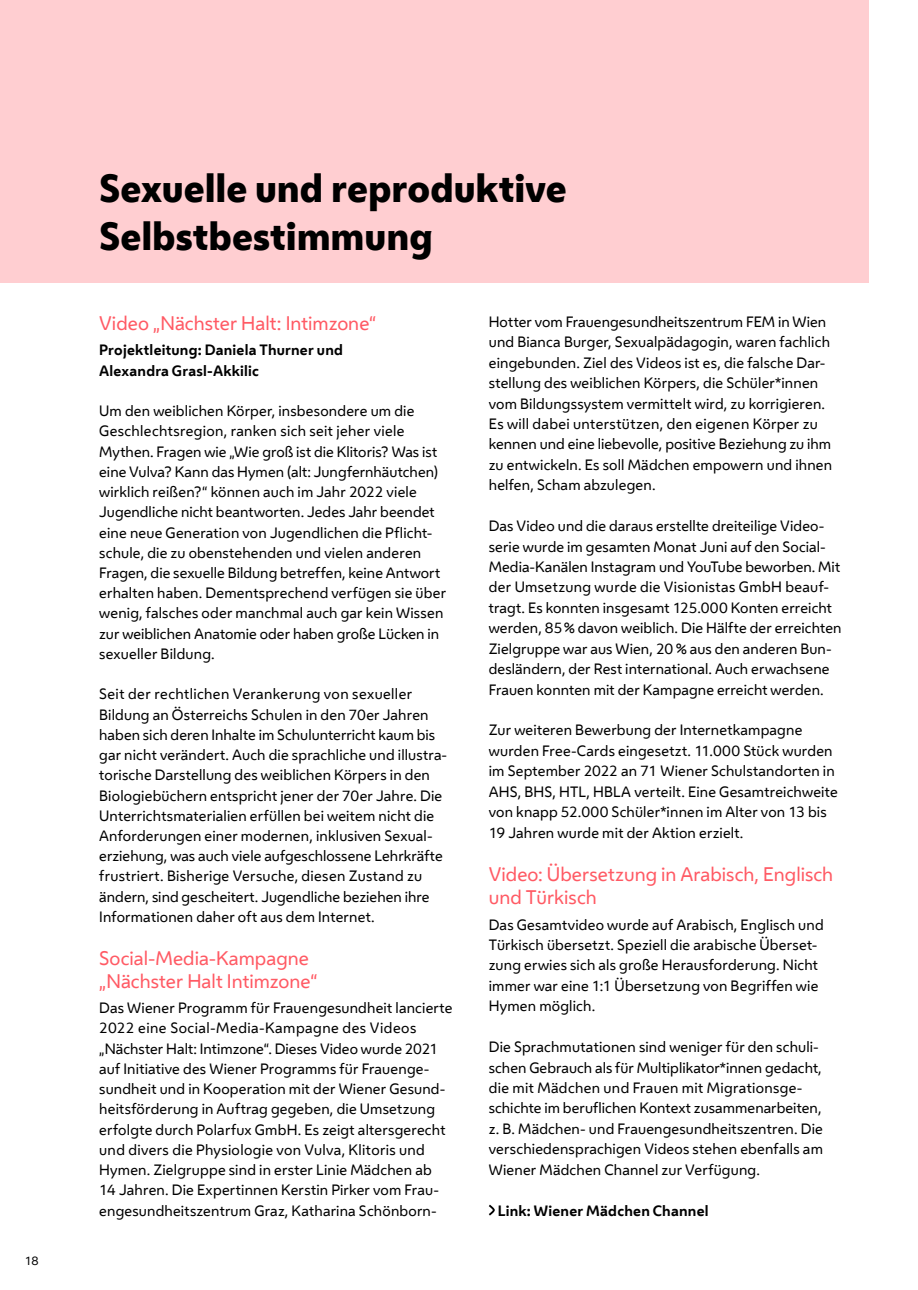
<style>
.page{position:relative;width:918px;height:1290px;background:#fff}
.page>*{position:absolute;margin:0;border:0;box-sizing:border-box;transform-origin:0 0}
.Überschrift_2{font:800 36.75px/47.2px "Wiener Melange Office";color:#000}
.Überschrift_3{font:18.38px/22.9px "Wiener Melange Office Regular 2";color:#ff5a64}
.Fließtext{font:14px/20.3px "Wiener Melange Office Regular 2";letter-spacing:.01em;color:#000}
.Credit{font:700 14px "Wiener Melange Office";letter-spacing:.015em;color:#000}
.t1{font:11.38px "Wiener Melange Office Regular 2";color:#000}
.s1{font-family:"Wiener Melange Office"}
</style>
<div class="page">
<div style="left:0;top:0;width:868px;height:283px;background:#ffced1"></div>
<svg style="left:489px;top:1204px;width:6px;height:11px"></svg>
<p class="t1" style="left:25px;top:1252px;width:15px">18</p>
<h1 class="Überschrift_2" style="left:99px;top:165px;width:469px">Sexuelle und reproduktive<br>Selbstbestimmung</h1>
<h2 class="Überschrift_3" style="left:99px;top:311px;width:279px">Video „Nächster Halt: Intimzone“</h2>
<p class="Credit" style="left:99px;top:338px;width:245px">Projektleitung: Daniela Thurner und</p>
<p class="Credit" style="left:99px;top:359px;width:161px">Alexandra Grasl-Akkilic</p>
<p class="Fließtext" style="left:99px;top:400px;width:348px">Um den weiblichen Körper, insbesondere um die Geschlechtsregion, ranken sich seit jeher viele Mythen. Fragen wie „Wie groß ist die Klitoris? Was ist eine Vulva? Kann das Hymen (alt: Jungfernhäutchen) wirklich reißen?“ können auch im Jahr 2022 viele Jugendliche nicht beantworten. Jedes Jahr beendet eine neue Generation von Jugendlichen die Pflicht&shy;schule, die zu obenstehenden und vielen anderen Fragen, die sexuelle Bildung betreffen, keine Antwort erhalten haben. Dementsprechend verfügen sie über wenig, falsches oder manchmal auch gar kein Wissen zur weiblichen Anatomie oder haben große Lücken in sexueller Bildung.</p>
<p class="Fließtext" style="left:99px;top:683px;width:349px">Seit der rechtlichen Verankerung von sexueller Bildung an Österreichs Schulen in den 70er Jahren haben sich deren Inhalte im Schulunterricht kaum bis gar nicht verändert. Auch die sprachliche und illustra&shy;torische Darstellung des weiblichen Körpers in den Biologiebüchern entspricht jener der 70er Jahre. Die Unterrichtsmaterialien erfüllen bei weitem nicht die Anforderungen einer modernen, inklusiven Sexual&shy;erziehung, was auch viele aufgeschlossene Lehrkräfte frustriert. Bisherige Versuche, diesen Zustand zu ändern, sind gescheitert. Jugendliche beziehen ihre Informationen daher oft aus dem Internet.</p>
<h2 class="Überschrift_3" style="left:99px;top:946px;width:220px">Social-Media-Kampagne „Nächster Halt Intimzone“</h2>
<p class="Fließtext" style="left:99px;top:997px;width:355px">Das Wiener Programm für Frauengesundheit lancierte 2022 eine Social-Media-Kampagne des Videos „Nächster Halt: Intimzone“. Dieses Video wurde 2021 auf Initiative des Wiener Programms für Frauenge&shy;sundheit und in Kooperation mit der Wiener Gesund&shy;heitsförderung in Auftrag gegeben, die Umsetzung erfolgte durch Polarfux GmbH. Es zeigt altersgerecht und divers die Physiologie von Vulva, Klitoris und Hymen. Zielgruppe sind in erster Linie Mädchen ab<br>14 Jahren. Die Expertinnen Kerstin Pirker vom Frau&shy;engesundheitszentrum Graz, Katharina Schönborn-</p>
<p class="Fließtext" style="left:489px;top:311px;width:345px">Hotter vom Frauengesundheitszentrum FEM in Wien und Bianca Burger, Sexualpädagogin, waren fachlich eingebunden. Ziel des Videos ist es, die falsche Dar&shy;stellung des weiblichen Körpers, die Schüler*innen vom Bildungssystem vermittelt wird, zu korrigieren.<br>Es will dabei unterstützen, den eigenen Körper zu kennen und eine liebevolle, positive Beziehung zu ihm zu entwickeln. Es soll Mädchen empowern und ihnen helfen, Scham abzulegen.</p>
<p class="Fließtext" style="left:489px;top:515px;width:354px">Das Video und die daraus erstellte dreiteilige Video&shy;serie wurde im gesamten Monat Juni auf den Social-Media-Kanälen Instagram und YouTube beworben. Mit der Umsetzung wurde die Visionistas GmbH beauf&shy;tragt. Es konnten insgesamt 125.000 Konten erreicht <span class="s1">werden, 85 % davon weiblich. Die Hälfte der erreichten Zielgruppe war aus Wien, 20 % aus den anderen Bun&shy;</span>desländern, der Rest international. Auch erwachsene Frauen konnten mit der Kampagne erreicht werden.</p>
<p class="Fließtext" style="left:489px;top:719px;width:350px">Zur weiteren Bewerbung der Internetkampagne wurden Free-Cards eingesetzt. 11.000 Stück wurden im September 2022 an 71 Wiener Schulstandorten in AHS, BHS, HTL, HBLA verteilt. Eine Gesamtreichweite von knapp 52.000 Schüler*innen im Alter von 13 bis 19 Jahren wurde mit der Aktion erzielt.</p>
<h2 class="Überschrift_3" style="left:489px;top:862px;width:346px">Video: Übersetzung in Arabisch, Englisch und Türkisch</h2>
<p class="Fließtext" style="left:489px;top:913px;width:336px">Das Gesamtvideo wurde auf Arabisch, Englisch und Türkisch übersetzt. Speziell die arabische Überset&shy;zung erwies sich als große Herausforderung. Nicht immer war eine 1:1 Übersetzung von Begriffen wie Hymen möglich.</p>
<p class="Fließtext" style="left:489px;top:1036px;width:336px">Die Sprachmutationen sind weniger für den schuli&shy;schen Gebrauch als für Multiplikator*innen gedacht, die mit Mädchen und Frauen mit Migrationsge&shy;schichte im beruflichen Kontext zusammenarbeiten, z. B. Mädchen- und Frauengesundheitszentren. Die verschiedensprachigen Videos stehen ebenfalls am Wiener Mädchen Channel zur Verfügung.</p>
<p class="Credit" style="left:498px;top:1198px;width:212px">Link: Wiener Mädchen Channel</p>
</div>
